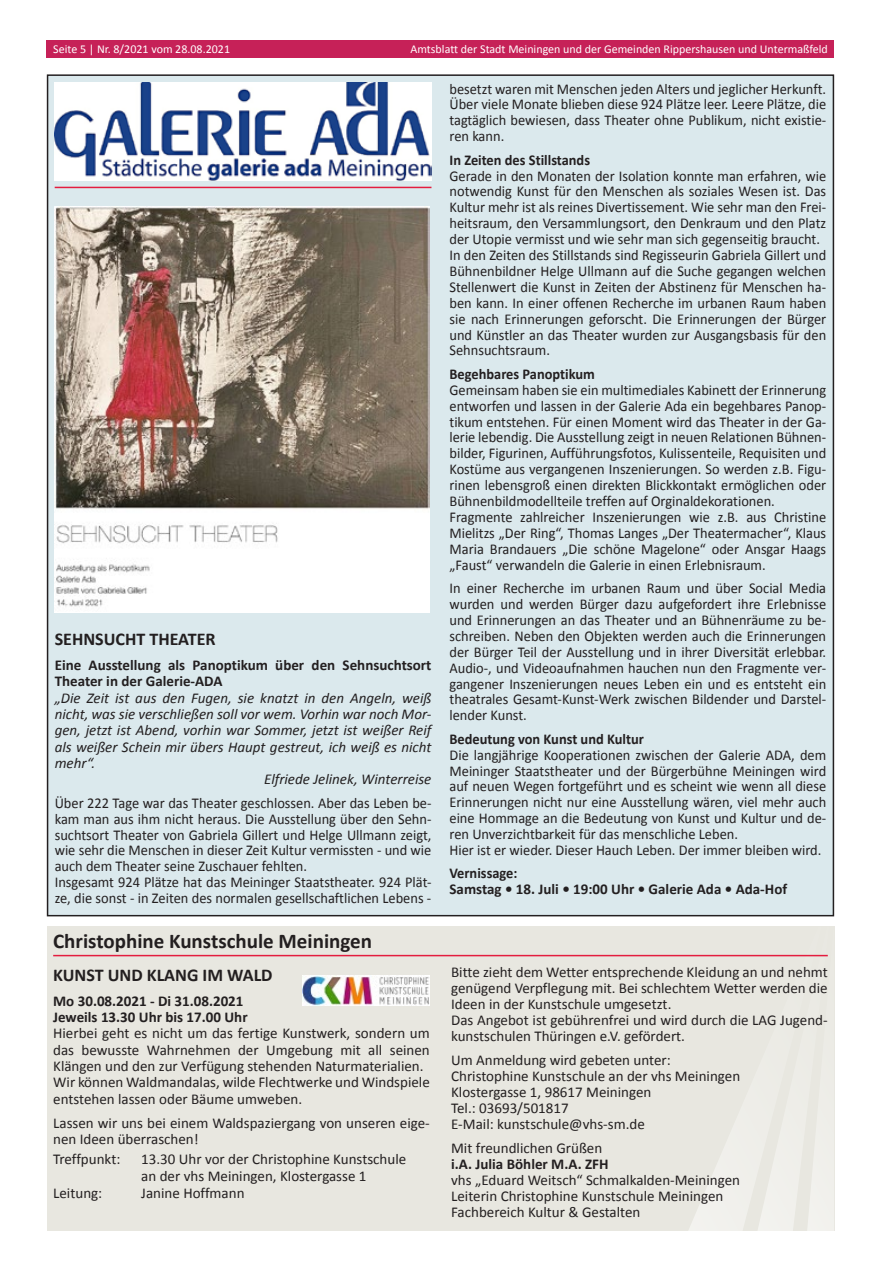
<style>
.page{position:relative;width:881px;height:1263px;background:#fff}
.page>*{position:absolute;margin:0;border:0;box-sizing:border-box;transform-origin:0 0}
.Überschrift_ohne_abs{font:700 21px "Calibri";color:#231f20}
.Zwischenüberschrift{font:700 18px "Calibri";color:#231f20}
.t1{font:15px/15.9px "Calibri";color:#231f20;text-align:justify;scale:.96 1}
.t2{font:15px/16.4px "Calibri";color:#231f20}
.t3{font:italic 15px/16.4px "Calibri";color:#231f20;text-align:justify}
.t4{font:700 15px/16.4px "Calibri";color:#231f20}
.t5{font:700 15px "Calibri";color:#231f20;scale:.96 1}
.t6{font:12px "Calibri";color:#fff}
</style>
<div class="page">
<div style="left:47px;top:40px;width:786px;height:17px;background:#c62158"></div>
<div style="left:48px;top:75px;width:785px;height:841px;background:#dbe9ed"></div>
<hr style="left:55px;top:187px;width:376px;height:1px;background:#e41d3f">
<img style="left:55px;top:82px;width:376px;height:98px">
<img style="left:55px;top:206px;width:374px;height:407px">
<div style="left:47px;top:926px;width:786px;height:305px;background:#e8e7e0"></div>
<svg style="left:687px;top:954px;width:146px;height:277px"></svg>
<hr style="left:53px;top:955px;width:774px;height:1px;background:#e41d3f">
<img style="left:302px;top:975px;width:127px;height:31px">
<p class="t6" style="left:53px;top:42px;width:178px">Seite 5 | Nr. 8/2021 vom 28.08.2021</p>
<p class="t6" style="left:410px;top:42px;width:418px">Amtsblatt der Stadt Meiningen und der Gemeinden Rippershausen und Untermaßfeld</p>
<p class="Zwischenüberschrift" style="left:55px;top:627px;width:162px">SEHNSUCHT THEATER</p>
<p class="t4" style="left:55px;top:657px;width:378px">Eine Ausstellung als Panoptikum über den Sehnsuchtsort<br>Theater in der Galerie-ADA</p>
<p class="t3" style="left:55px;top:689px;width:378px">„Die Zeit ist aus den Fugen, sie knatzt in den Angeln, weiß nicht, was sie verschließen soll vor wem. Vorhin war noch Mor&shy;gen, jetzt ist Abend, vorhin war Sommer, jetzt ist weißer Reif als weißer Schein mir übers Haupt gestreut, ich weiß es nicht mehr“.</p>
<p class="t3" style="left:264px;top:771px;width:169px">Elfriede Jelinek, Winterreise</p>
<p class="t1" style="left:55px;top:795px;width:394px">Über 222 Tage war das Theater geschlossen. Aber das Leben be&shy;kam man aus ihm nicht heraus. Die Ausstellung über den Sehn&shy;suchtsort Theater von Gabriela Gillert und Helge Ullmann zeigt, wie sehr die Menschen in dieser Zeit Kultur vermissten - und wie auch dem Theater seine Zuschauer fehlten.</p>
<p class="t1" style="left:55px;top:874px;width:394px">Insgesamt 924 Plätze hat das Meininger Staatstheater. 924 Plät&shy;ze, die sonst - in Zeiten des normalen gesellschaftlichen Lebens -</p>
<p class="Überschrift_ohne_abs" style="left:53px;top:928px;width:320px">Christophine Kunstschule Meiningen</p>
<p class="Zwischenüberschrift" style="left:53px;top:963px;width:221px">KUNST UND KLANG IM WALD</p>
<p class="t4" style="left:53px;top:992px;width:192px">Mo 30.08.2021 - Di 31.08.2021</p>
<p class="t4" style="left:53px;top:1009px;width:196px">Jeweils 13.30 Uhr bis 17.00 Uhr</p>
<p class="t2" style="left:53px;top:1025px;width:378px;text-align:justify">Hierbei geht es nicht um das fertige Kunstwerk, sondern um das bewusste Wahrnehmen der Umgebung mit all seinen Klängen und den zur Verfügung stehenden Naturmaterialien.</p>
<p class="t2" style="left:53px;top:1074px;width:378px">Wir können Waldmandalas, wilde Flechtwerke und Windspiele entstehen lassen oder Bäume umweben.</p>
<p class="t2" style="left:53px;top:1114px;width:378px">Lassen wir uns bei einem Waldspaziergang von unseren eige&shy;nen Ideen überraschen!</p>
<p class="t2" style="left:53px;top:1151px;width:69px">Treffpunkt:</p>
<p class="t2" style="left:141px;top:1151px;width:266px">13.30 Uhr vor der Christophine Kunstschule</p>
<p class="t2" style="left:141px;top:1167px;width:227px">an der vhs Meiningen, Klostergasse 1</p>
<p class="t2" style="left:53px;top:1185px;width:51px">Leitung:</p>
<p class="t2" style="left:141px;top:1185px;width:105px">Janine Hoffmann</p>
<p class="t1" style="left:449px;top:81px;width:394px">besetzt waren mit Menschen jeden Alters und jeglicher Herkunft.<br>Über viele Monate blieben diese 924 Plätze leer. Leere Plätze, die tagtäglich bewiesen, dass Theater ohne Publikum, nicht existie&shy;ren kann.</p>
<p class="t5" style="left:449px;top:150px;width:148px">In Zeiten des Stillstands</p>
<p class="t1" style="left:449px;top:168px;width:394px">Gerade in den Monaten der Isolation konnte man erfahren, wie notwendig Kunst für den Menschen als soziales Wesen ist. Das Kultur mehr ist als reines Divertissement. Wie sehr man den Frei&shy;heitsraum, den Versammlungsort, den Denkraum und den Platz der Utopie vermisst und wie sehr man sich gegenseitig braucht.</p>
<p class="t1" style="left:449px;top:247px;width:394px">In den Zeiten des Stillstands sind Regisseurin Gabriela Gillert und Bühnenbildner Helge Ullmann auf die Suche gegangen welchen Stellenwert die Kunst in Zeiten der Abstinenz für Menschen ha&shy;ben kann. In einer offenen Recherche im urbanen Raum haben sie nach Erinnerungen geforscht. Die Erinnerungen der Bürger und Künstler an das Theater wurden zur Ausgangsbasis für den Sehnsuchtsraum.</p>
<p class="t5" style="left:449px;top:364px;width:153px">Begehbares Panoptikum</p>
<p class="t1" style="left:449px;top:382px;width:394px">Gemeinsam haben sie ein multimediales Kabinett der Erinnerung entworfen und lassen in der Galerie Ada ein begehbares Panop&shy;tikum entstehen. Für einen Moment wird das Theater in der Ga&shy;lerie lebendig. Die Ausstellung zeigt in neuen Relationen Bühnen&shy;bilder, Figurinen, Aufführungsfotos, Kulissenteile, Requisiten und Kostüme aus vergangenen Inszenierungen. So werden z.B. Figu&shy;rinen lebensgroß einen direkten Blickkontakt ermöglichen oder Bühnenbildmodellteile treffen auf Orginaldekorationen.</p>
<p class="t1" style="left:449px;top:509px;width:394px">Fragmente zahlreicher Inszenierungen wie z.B. aus Christine Mielitzs „Der Ring“, Thomas Langes „Der Theatermacher“, Klaus Maria Brandauers „Die schöne Magelone“ oder Ansgar Haags „Faust“ verwandeln die Galerie in einen Erlebnisraum.</p>
<p class="t1" style="left:449px;top:580px;width:394px">In einer Recherche im urbanen Raum und über Social Media wurden und werden Bürger dazu aufgefordert ihre Erlebnisse und Erinnerungen an das Theater und an Bühnenräume zu be&shy;schreiben. Neben den Objekten werden auch die Erinnerungen der Bürger Teil der Ausstellung und in ihrer Diversität erlebbar.<br>Audio-, und Videoaufnahmen hauchen nun den Fragmente ver&shy;gangener Inszenierungen neues Leben ein und es entsteht ein theatrales Gesamt-Kunst-Werk zwischen Bildender und Darstel&shy;lender Kunst.</p>
<p class="t5" style="left:449px;top:729px;width:204px">Bedeutung von Kunst und Kultur</p>
<p class="t1" style="left:449px;top:747px;width:394px">Die langjährige Kooperationen zwischen der Galerie ADA, dem Meininger Staatstheater und der Bürgerbühne Meiningen wird auf neuen Wegen fortgeführt und es scheint wie wenn all diese Erinnerungen nicht nur eine Ausstellung wären, viel mehr auch eine Hommage an die Bedeutung von Kunst und Kultur und de&shy;ren Unverzichtbarkeit für das menschliche Leben.</p>
<p class="t1" style="left:449px;top:842px;width:389px">Hier ist er wieder. Dieser Hauch Leben. Der immer bleiben wird.</p>
<p class="t5" style="left:449px;top:864px;width:72px">Vernissage:</p>
<p class="t4" style="left:449px;top:881px;width:339px">Samstag • 18. Juli • 19:00 Uhr • Galerie Ada • Ada-Hof</p>
<p class="t2" style="left:451px;top:964px;width:378px;text-align:justify">Bitte zieht dem Wetter entsprechende Kleidung an und nehmt genügend Verpflegung mit. Bei schlechtem Wetter werden die Ideen in der Kunstschule umgesetzt.</p>
<p class="t2" style="left:451px;top:1012px;width:378px">Das Angebot ist gebührenfrei und wird durch die LAG Jugend&shy;kunstschulen Thüringen e.V. gefördert.</p>
<p class="t2" style="left:451px;top:1052px;width:221px">Um Anmeldung wird gebeten unter:</p>
<p class="t2" style="left:451px;top:1068px;width:290px">Christophine Kunstschule an der vhs Meiningen</p>
<p class="t2" style="left:451px;top:1084px;width:202px">Klostergasse 1, 98617 Meiningen</p>
<p class="t2" style="left:451px;top:1100px;width:119px">Tel.: 03693/501817</p>
<p class="t2" style="left:451px;top:1116px;width:195px">E-Mail: kunstschule@vhs-sm.de</p>
<p class="t2" style="left:451px;top:1140px;width:153px">Mit freundlichen Grüßen</p>
<p class="t4" style="left:451px;top:1156px;width:159px">i.A. Julia Böhler M.A. ZFH</p>
<p class="t2" style="left:451px;top:1172px;width:290px">vhs „Eduard Weitsch“ Schmalkalden-Meiningen</p>
<p class="t2" style="left:451px;top:1188px;width:273px">Leiterin Christophine Kunstschule Meiningen</p>
<p class="t2" style="left:451px;top:1204px;width:191px">Fachbereich Kultur &amp; Gestalten</p>
</div>
